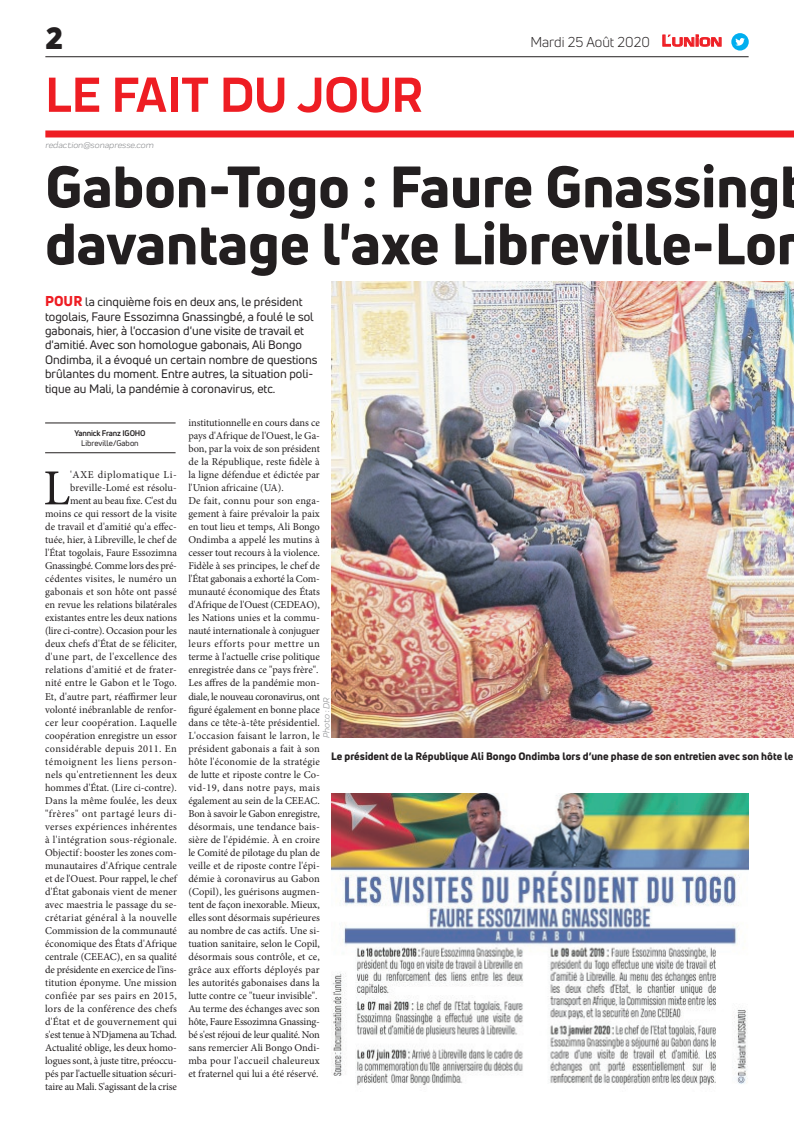
<style>
.page{position:relative;width:794px;height:1129px;background:#fff}
.page>*{position:absolute;margin:0;border:0;box-sizing:border-box;transform-origin:0 0}
.t1{font:800 57px/57px "Uni Neue";color:#231f20}
.t2{font:700 51px "Praktika";color:#ee1d23}
.t3{font:50.5px "Minion Pro";color:#231f20}
.t4{font:900 30px "Uni Neue";color:#231f20}
.t5{font:14px "Uni Neue";color:#231f20}
.t6{font:12px/14.4px "Uni Neue";color:#231f20}
.t7{font:10.5px/13px "Minion Pro";color:#231f20;text-align:right}
.t8{font:800 10.5px "Uni Neue";color:#231f20}
.t9{font:italic 9px "Praktika";color:#818386}
.t10{font:700 8px "Uni Neue";letter-spacing:-.02em;color:#231f20}
.t11{font:8px "Uni Neue";color:#231f20}
.s1{font-family:"Eurostile";font-weight:600;font-size:14.9px;color:#ee1d23}
.s2{font-family:"Eurostile";font-weight:600;font-size:11.4px;color:#ee1d23}
.s3{font-weight:800;font-size:14px;color:#ee1d23}
</style>
<div class="page">
<hr style="left:45px;top:56px;width:703px;height:1px;background:#231f20">
<div style="left:45px;top:130px;width:749px;height:7px;background:#ee1d23"></div>
<img style="left:332px;top:793px;width:416px;height:293px">
<svg style="left:662px;top:34px;width:60px;height:13px"></svg>
<div style="left:731px;top:33px;width:17px;height:18px;background:#00aeef;border-radius:50%"></div>
<svg style="left:735px;top:38px;width:10px;height:8px"></svg>
<hr style="left:45px;top:452px;width:131px;height:1px;background:#231f20">
<hr style="left:45px;top:422px;width:131px;height:1px;background:#231f20">
<img style="left:331px;top:281px;width:463px;height:456px">
<h3 class="t4" style="left:45px;top:17px;width:19px">2</h3>
<h2 class="t2" style="left:45px;top:54px;width:378px">LE FAIT DU JOUR</h2>
<p class="t9" style="left:45px;top:139px;width:110px">redaction@sonapresse.com</p>
<h3 class="t5" style="left:530px;top:33px;width:193px">Mardi 25 Août 2020 <span class="s1">L</span><span class="s2">UNION</span></h3>
<h1 class="t1" style="left:45px;top:157px;width:736px">Gabon-Togo : Faure Gnassing davantage l'axe Libreville-Lo</h1>
<p class="t6" style="left:45px;top:294px;width:274px"><span class="s3">POUR</span> la cinquième fois en deux ans, le président togolais, Faure Essozimna Gnassingbé, a foulé le sol gabonais, hier, à l'occasion d'une visite de travail et d'amitié. Avec son homologue gabonais, Ali Bongo Ondimba, il a évoqué un certain nombre de questions brûlantes du moment. Entre autres, la situation poli&shy;tique au Mali, la pandémie à coronavirus, etc.</p>
<p class="t10" style="left:74px;top:428px;width:73px">Yannick Franz IGOHO</p>
<p class="t11" style="left:81px;top:438px;width:59px">Libreville/Gabon</p>
<p class="t7" style="left:188px;top:416px;width:133px;text-align:left">institutionnelle en cours dans ce pays d'Afrique de l'Ouest, le Ga&shy;bon, par la voix de son président de la République, reste fidèle à la ligne défendue et édictée par l'Union africaine (UA).<br>De fait, connu pour son enga&shy;gement à faire prévaloir la paix en tout lieu et temps, Ali Bongo<br>Ondimba a appelé les mutins à cesser tout recours à la violence.<br>Fidèle à ses principes, le chef de l'État gabonais a exhorté la Com&shy;munauté économique des États d'Afrique de l'Ouest (CEDEAO), les Nations unies et la commu&shy;nauté internationale à conjuguer leurs efforts pour mettre un terme à l'actuelle crise politique enregistrée dans ce "pays frère".<br>Les affres de la pandémie mon&shy;diale, le nouveau coronavirus, ont figuré également en bonne place dans ce tête-à-tête présidentiel.<br>L'occasion faisant le larron, le président gabonais a fait à son hôte l'économie de la stratégie de lutte et riposte contre le Co&shy;vid-19, dans notre pays, mais également au sein de la CEEAC.<br>Bon à savoir le Gabon enregistre, désormais, une tendance bais&shy;sière de l'épidémie. À en croire le Comité de pilotage du plan de veille et de riposte contre l'épi&shy;démie à coronavirus au Gabon (Copil), les guérisons augmen&shy;tent de façon inexorable. Mieux, elles sont désormais supérieures au nombre de cas actifs. Une si&shy;tuation sanitaire, selon le Copil, désormais sous contrôle, et ce, grâce aux efforts déployés par les autorités gabonaises dans la lutte contre ce "tueur invisible".<br>Au terme des échanges avec son hôte, Faure Essozimna Gnassing&shy;bé s'est réjoui de leur qualité. Non sans remercier Ali Bongo Ondi&shy;mba pour l'accueil chaleureux et fraternel qui lui a été réservé.</p>
<p class="t7" style="left:45px;top:468px;width:133px">'AXE diplomatique Li&shy;breville-Lomé est résolu-<br>ment au beau fixe. C'est du moins ce qui ressort de la visite de travail et d'amitié qu'a effec&shy;tuée, hier, à Libreville, le chef de l'État togolais, Faure Essozimna<br>Gnassingbé. Comme lors des pré&shy;cédentes visites, le numéro un gabonais et son hôte ont passé en revue les relations bilatérales existantes entre les deux nations (lire ci-contre). Occasion pour les deux chefs d'État de se féliciter, d'une part, de l'excellence des relations d'amitié et de frater&shy;nité entre le Gabon et le Togo.<br>Et, d'autre part, réaffirmer leur volonté inébranlable de renfor&shy;cer leur coopération. Laquelle coopération enregistre un essor considérable depuis 2011. En témoignent les liens person&shy;nels qu'entretiennent les deux hommes d'État. (Lire ci-contre).<br>Dans la même foulée, les deux "frères" ont partagé leurs di&shy;verses expériences inhérentes à l'intégration sous-régionale.<br>Objectif: booster les zones com&shy;munautaires d'Afrique centrale et de l'Ouest. Pour rappel, le chef d'État gabonais vient de mener avec maestria le passage du se&shy;crétariat général à la nouvelle<br>Commission de la communauté économique des États d'Afrique centrale (CEEAC), en sa qualité de présidente en exercice de l'ins&shy;titution éponyme. Une mission confiée par ses pairs en 2015, lors de la conférence des chefs d'État et de gouvernement qui s'est tenue à N'Djamena au Tchad.<br>Actualité oblige, les deux homo&shy;logues sont, à juste titre, préoccu&shy;pés par l'actuelle situation sécuri&shy;taire au Mali. S'agissant de la crise</p>
<h3 class="t3" style="left:43px;top:454px;width:28px">L</h3>
<p class="t9" style="left:320px;top:737px;width:41px;rotate:-90deg">Photo : DR</p>
<p class="t8" style="left:331px;top:748px;width:463px">Le président de la République Ali Bongo Ondimba lors d’une phase de son entretien avec son hôte le</p>
</div>
